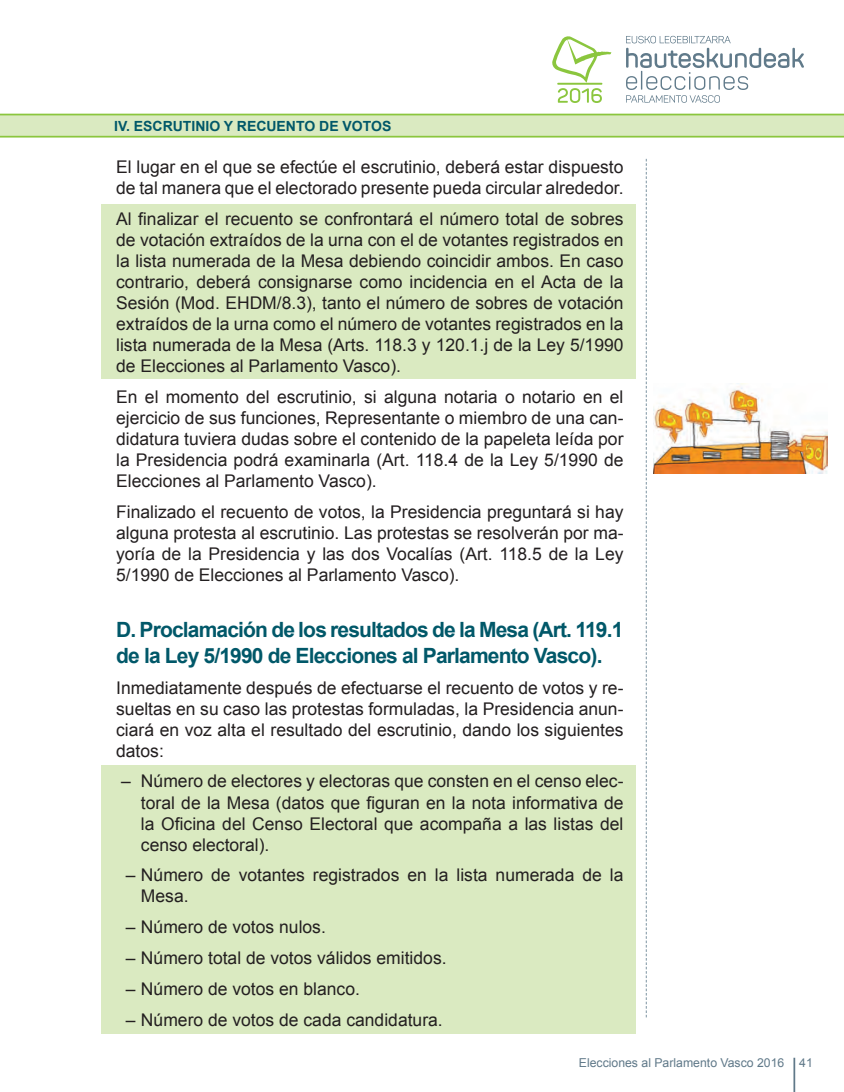
<style>
.page{position:relative;width:844px;height:1092px;background:#fff}
.page>*{position:absolute;margin:0;border:0;box-sizing:border-box;transform-origin:0 0}
.t1{font:700 21px/25.2px "Arial";letter-spacing:-.04em;color:#015869}
.t2{font:17.5px/21px "Arial";color:#231f20;text-align:justify}
.t3{font:700 14px "Arial";color:#015869}
.t4{font:12.25px "Arial";color:#607989}
</style>
<div class="page">
<hr style="left:793px;top:1057px;width:2px;height:34px;background:#607989">
<div style="left:0;top:115px;width:843px;height:21px;background:#daeac1"></div>
<hr style="left:0;top:114px;width:843px;height:1px;background:#8bc63e">
<hr style="left:0;top:136px;width:843px;height:1px;background:#8bc63e">
<svg style="left:645px;top:159px;width:1px;height:858px"></svg>
<svg style="left:626px;top:36px;width:177px;height:67px"></svg>
<svg style="left:552px;top:36px;width:59px;height:67px"></svg>
<hr style="left:557px;top:83px;width:45px;height:2px;background:#8bc63e">
<div style="left:101px;top:765px;width:534px;height:268px;background:#daeac1"></div>
<div style="left:101px;top:205px;width:534px;height:174px;background:#daeac1"></div>
<img style="left:653px;top:384px;width:174px;height:90px">
<p class="t3" style="left:114px;top:117px;width:278px">IV. ESCRUTINIO Y RECUENTO DE VOTOS</p>
<p class="t2" style="left:116px;top:157px;width:508px">El lugar en el que se efectúe el escrutinio, deberá estar dispuesto de tal manera que el electorado presente pueda circular alrededor.</p>
<p class="t2" style="left:116px;top:209px;width:509px">Al finalizar el recuento se confrontará el número total de sobres de votación extraídos de la urna con el de votantes registrados en la lista numerada de la Mesa debiendo coincidir ambos. En caso contrario, deberá consignarse como incidencia en el Acta de la Sesión (Mod. EHDM/8.3), tanto el número de sobres de votación extraídos de la urna como el número de votantes registrados en la lista numerada de la Mesa (Arts. 118.3 y 120.1.j de la Ley 5/1990 de Elecciones al Parlamento Vasco).</p>
<p class="t2" style="left:116px;top:386px;width:508px">En el momento del escrutinio, si alguna notaria o notario en el ejercicio de sus funciones, Representante o miembro de una can&shy;didatura tuviera dudas sobre el contenido de la papeleta leída por la Presidencia podrá examinarla (Art. 118.4 de la Ley 5/1990 de Elecciones al Parlamento Vasco).</p>
<p class="t2" style="left:116px;top:501px;width:508px">Finalizado el recuento de votos, la Presidencia preguntará si hay alguna protesta al escrutinio. Las protestas se resolverán por ma&shy;yoría de la Presidencia y las dos Vocalías (Art. 118.5 de la Ley 5/1990 de Elecciones al Parlamento Vasco).</p>
<p class="t1" style="left:116px;top:618px;width:508px">D. Proclamación de los resultados de la Mesa (Art. 119.1 de la Ley 5/1990 de Elecciones al Parlamento Vasco).</p>
<p class="t2" style="left:116px;top:677px;width:508px">Inmediatamente después de efectuarse el recuento de votos y re&shy;sueltas en su caso las protestas formuladas, la Presidencia anun&shy;ciará en voz alta el resultado del escrutinio, dando los siguientes datos:</p>
<p class="t2" style="left:141px;top:771px;width:484px;text-indent:-20px">– Número de electores y electoras que consten en el censo elec&shy;toral de la Mesa (datos que figuran en la nota informativa de la Oficina del Censo Electoral que acompaña a las listas del censo electoral).</p>
<p class="t2" style="left:141px;top:864px;width:484px;text-indent:-15px">– Número de votantes registrados en la lista numerada de la<br>Mesa.</p>
<p class="t2" style="left:126px;top:916px;width:201px">– Número de votos nulos.</p>
<p class="t2" style="left:126px;top:947px;width:322px">– Número total de votos válidos emitidos.</p>
<p class="t2" style="left:126px;top:978px;width:235px">– Número de votos en blanco.</p>
<p class="t2" style="left:126px;top:1009px;width:318px">– Número de votos de cada candidatura.</p>
<p class="t4" style="left:578px;top:1054px;width:235px">Elecciones al Parlamento Vasco 2016 41</p>
</div>
